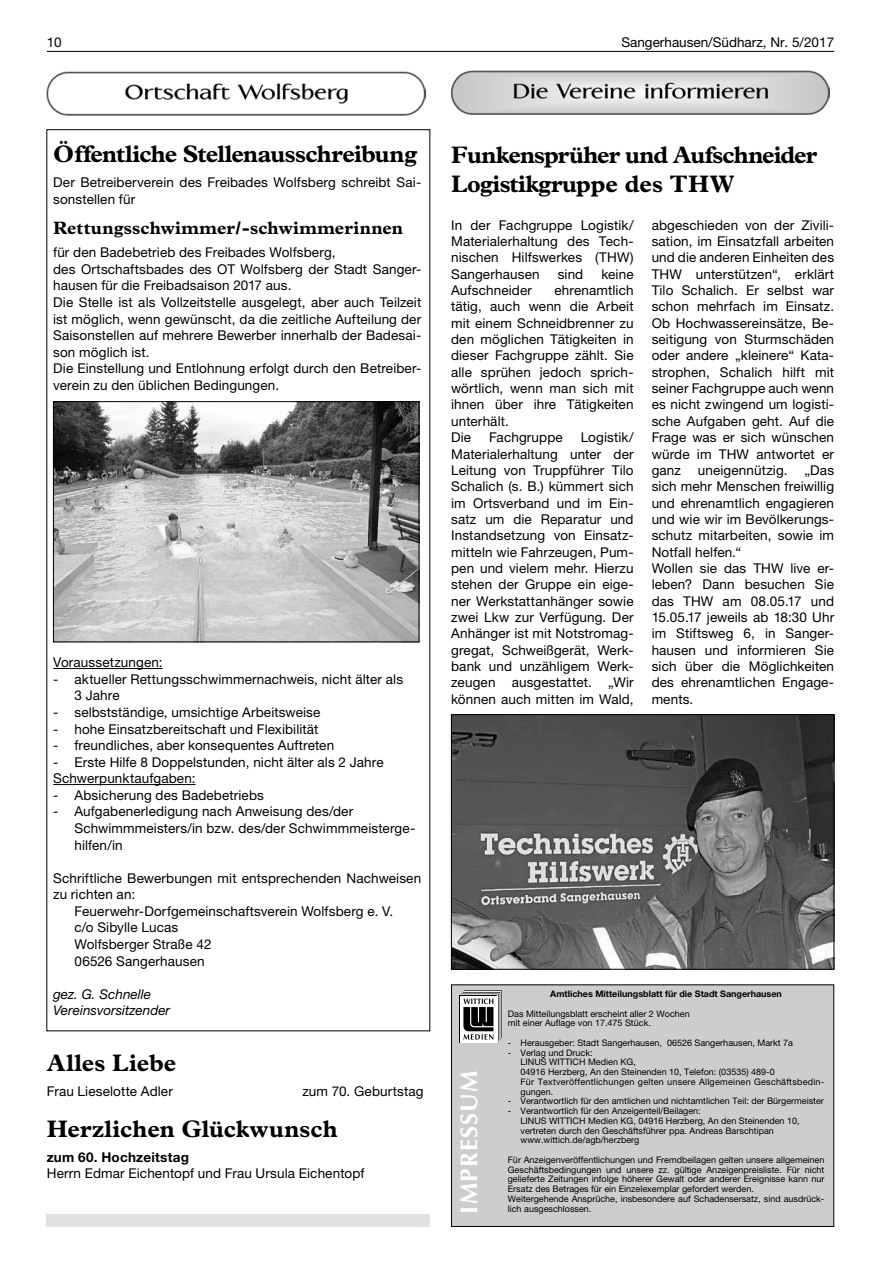
<style>
.page{position:relative;width:881px;height:1263px;background:#fff}
.page>*{position:absolute;margin:0;border:0;box-sizing:border-box;transform-origin:0 0}
.t1{font:700 24px/28.8px "Plantin";letter-spacing:-.02em;color:#000}
.t2{font:700 24px "Plantin";color:#000}
.t3{font:700 24px "Optima LT";letter-spacing:.05em;color:#fff}
.t4{font:700 18px "Plantin";letter-spacing:.005em;color:#000}
.t5{font:13.5px/16.4px "Helvetica Neue LT";letter-spacing:.01em;color:#000}
.t6{font:italic 13.5px/16.6px "Helvetica Neue LT";color:#000}
.t7{font:700 13.5px "Helvetica Neue LT";letter-spacing:.015em;color:#000}
.t8{font:9px/9.8px "Helvetica Neue LT";color:#000}
.t9{font:700 9px "Helvetica Neue LT";color:#000}
</style>
<div class="page">
<hr style="left:47px;top:51px;width:786px;height:1px;background:#000">
<img style="left:451px;top:70px;width:378px;height:45px">
<img style="left:47px;top:71px;width:378px;height:44px">
<img style="left:55px;top:403px;width:362px;height:237px">
<div style="left:53px;top:401px;width:366px;height:241px;border:1px solid #000"></div>
<hr style="left:53px;top:668px;width:109px;height:1px;background:#000">
<hr style="left:53px;top:784px;width:142px;height:1px;background:#000">
<div style="left:47px;top:1214px;width:382px;height:13px;background:#e2e1e0"></div>
<img style="left:453px;top:716px;width:378px;height:251px">
<div style="left:451px;top:714px;width:382px;height:255px;border:1px solid #000"></div>
<div style="left:451px;top:984px;width:382px;height:243px;background:#cecdcd;border:1px solid #000"></div>
<svg style="left:459px;top:995px;width:38px;height:48px"></svg>
<div style="left:460px;top:996px;width:36px;height:46px;background:#fff"></div>
<svg style="left:461px;top:990px;width:40px;height:51px"></svg>
<p class="t5" style="left:47px;top:34px;width:17px">10</p>
<p class="t5" style="left:621px;top:34px;width:214px">Sangerhausen/Südharz, Nr. 5/2017</p>
<h1 class="t1" style="left:53px;top:139px;width:365px">Öffentliche Stellenausschreibung</h1>
<p class="t5" style="left:53px;top:174px;width:369px">Der Betreiberverein des Freibades Wolfsberg schreibt Sai&shy;sonstellen für</p>
<h2 class="t4" style="left:53px;top:217px;width:351px">Rettungsschwimmer/-schwimmerinnen</h2>
<p class="t5" style="left:53px;top:244px;width:369px">für den Badebetrieb des Freibades Wolfsberg,<br>des Ortschaftsbades des OT Wolfsberg der Stadt Sanger&shy;hausen für die Freibadsaison 2017 aus.<br>Die Stelle ist als Vollzeitstelle ausgelegt, aber auch Teilzeit ist möglich, wenn gewünscht, da die zeitliche Aufteilung der Saisonstellen auf mehrere Bewerber innerhalb der Badesai&shy;son möglich ist.<br>Die Einstellung und Entlohnung erfolgt durch den Betreiber&shy;verein zu den üblichen Bedingungen.</p>
<p class="t5" style="left:53px;top:654px;width:111px">Voraussetzungen:</p>
<p class="t5" style="left:74px;top:670px;width:330px;text-indent:-21px">- aktueller Rettungsschwimmernachweis, nicht älter als<br>3 Jahre</p>
<p class="t5" style="left:53px;top:704px;width:268px">- selbstständige, umsichtige Arbeitsweise</p>
<p class="t5" style="left:53px;top:720px;width:267px">- hohe Einsatzbereitschaft und Flexibilität</p>
<p class="t5" style="left:53px;top:737px;width:282px">- freundliches, aber konsequentes Auftreten</p>
<p class="t5" style="left:53px;top:753px;width:332px">- Erste Hilfe 8 Doppelstunden, nicht älter als 2 Jahre<br>Schwerpunktaufgaben:</p>
<p class="t5" style="left:53px;top:787px;width:212px">- Absicherung des Badebetriebs</p>
<p class="t5" style="left:74px;top:803px;width:342px;text-indent:-21px">- Aufgabenerledigung nach Anweisung des/der<br>Schwimmmeisters/in bzw. des/der Schwimmmeisterge&shy;hilfen/in</p>
<p class="t5" style="left:53px;top:869px;width:369px">Schriftliche Bewerbungen mit entsprechenden Nachweisen</p>
<p class="t5" style="left:53px;top:886px;width:83px">zu richten an:</p>
<p class="t5" style="left:74px;top:903px;width:320px">Feuerwehr-Dorfgemeinschaftsverein Wolfsberg e. V.</p>
<p class="t5" style="left:74px;top:919px;width:105px">c/o Sibylle Lucas</p>
<p class="t5" style="left:74px;top:936px;width:138px">Wolfsberger Straße 42</p>
<p class="t5" style="left:74px;top:952px;width:132px">06526 Sangerhausen</p>
<p class="t6" style="left:53px;top:985px;width:118px">gez. G. Schnelle<br>Vereinsvorsitzender</p>
<h1 class="t2" style="left:47px;top:1049px;width:131px">Alles Liebe</h1>
<p class="t5" style="left:47px;top:1083px;width:127px">Frau Lieselotte Adler</p>
<p class="t5" style="left:302px;top:1083px;width:123px">zum 70. Geburtstag</p>
<h1 class="t2" style="left:47px;top:1115px;width:292px">Herzlichen Glückwunsch</h1>
<p class="t7" style="left:47px;top:1149px;width:144px">zum 60. Hochzeitstag</p>
<p class="t5" style="left:47px;top:1165px;width:319px">Herrn Edmar Eichentopf und Frau Ursula Eichentopf</p>
<h1 class="t1" style="left:451px;top:140px;width:367px">Funkensprüher und Aufschneider<br>Logistikgruppe des THW</h1>
<p class="t5" style="left:451px;top:216px;width:184px;text-align:justify">In der Fachgruppe Logistik/ Materialerhaltung des Tech&shy;nischen Hilfswerkes (THW)<br>Sangerhausen</p>
<p class="t5" style="left:651px;top:216px;width:184px">abgeschieden von der Zivili&shy;sation, im Einsatzfall arbeiten und die anderen Einheiten des<br>THW unterstützen“, erklärt<br>Tilo Schalich. Er selbst war schon mehrfach im Einsatz.<br>Ob Hochwassereinsätze, Be&shy;seitigung von Sturmschäden oder andere „kleinere“ Kata&shy;strophen, Schalich hilft mit seiner Fachgruppe auch wenn es nicht zwingend um logisti&shy;sche Aufgaben geht. Auf die<br>Frage was er sich wünschen würde im THW antwortet er ganz uneigennützig. „Das sich mehr Menschen freiwillig und ehrenamtlich engagieren und wie wir im Bevölkerungs&shy;schutz mitarbeiten, sowie im<br>Notfall helfen.“<br>Wollen sie das THW live er&shy;leben? Dann besuchen Sie das THW am 08.05.17 und<br>15.05.17 jeweils ab 18:30 Uhr im Stiftsweg 6, in Sanger&shy;hausen und informieren Sie sich über die Möglichkeiten des ehrenamtlichen Engage&shy;ments.</p>
<p class="t5" style="left:557px;top:265px;width:27px">sind</p>
<p class="t5" style="left:601px;top:265px;width:34px">keine</p>
<p class="t5" style="left:451px;top:282px;width:82px">Aufschneider</p>
<p class="t5" style="left:451px;top:282px;width:184px;text-indent:103px">ehrenamtlich tätig, auch wenn die Arbeit mit einem Schneidbrenner zu den möglichen Tätigkeiten in dieser Fachgruppe zählt. Sie alle sprühen jedoch sprich&shy;wörtlich, wenn man sich mit ihnen über ihre Tätigkeiten unterhält.<br>Die</p>
<p class="t5" style="left:451px;top:429px;width:184px;text-align:justify;text-indent:129px">Logistik/ Materialerhaltung unter der Leitung von Truppführer Tilo Schalich (s. B.) kümmert sich im Ortsverband und im Ein&shy;satz um die Reparatur und Instandsetzung von Einsatz&shy;mitteln wie Fahrzeugen, Pum&shy;pen und vielem mehr. Hierzu stehen der Gruppe ein eige&shy;ner Werkstattanhänger sowie zwei Lkw zur Verfügung. Der Anhänger ist mit Notstromag&shy;gregat, Schweißgerät, Werk&shy;bank und unzähligem Werk&shy;zeugen ausgestattet. „Wir können auch mitten im Wald,</p>
<p class="t5" style="left:489px;top:429px;width:75px">Fachgruppe</p>
<h1 class="t3" style="left:455px;top:1213px;width:144px;rotate:-90deg">IMPRESSUM</h1>
<p class="t9" style="left:550px;top:988px;width:233px">Amtliches Mitteilungsblatt für die Stadt Sangerhausen</p>
<p class="t8" style="left:507px;top:1008px;width:183px">Das Mitteilungsblatt erscheint aller 2 Wochen mit einer Auflage von 17.475 Stück.</p>
<p class="t8" style="left:507px;top:1038px;width:286px">- Herausgeber: Stadt Sangerhausen, 06526 Sangerhausen, Markt 7a</p>
<p class="t8" style="left:520px;top:1047px;width:305px;text-indent:-13px">- Verlag und Druck:<br>LINUS WITTICH Medien KG,<br>04916 Herzberg, An den Steinenden 10, Telefon: (03535) 489-0<br>Für Textveröffentlichungen gelten unsere Allgemeinen Geschäftsbedin&shy;gungen.</p>
<p class="t8" style="left:507px;top:1096px;width:317px">- Verantwortlich für den amtlichen und nichtamtlichen Teil: der Bürgermeister</p>
<p class="t8" style="left:520px;top:1106px;width:280px;text-indent:-13px">- Verantwortlich für den Anzeigenteil/Beilagen:<br>LINUS WITTICH Medien KG, 04916 Herzberg, An den Steinenden 10, vertreten durch den Geschäftsführer ppa. Andreas Barschtipan www.wittich.de/agb/herzberg</p>
<p class="t8" style="left:507px;top:1155px;width:318px">Für Anzeigenveröffentlichungen und Fremdbeilagen gelten unsere allgemeinen Geschäftsbedingungen und unsere zz. gültige Anzeigenpreisliste. Für nicht gelieferte Zeitungen infolge höherer Gewalt oder anderer Ereignisse kann nur Ersatz des Betrages für ein Einzelexemplar gefordert werden.<br>Weitergehende Ansprüche, insbesondere auf Schadensersatz, sind ausdrück-</p>
<p class="t8" style="left:507px;top:1203px;width:85px">lich ausgeschlossen.</p>
</div>
